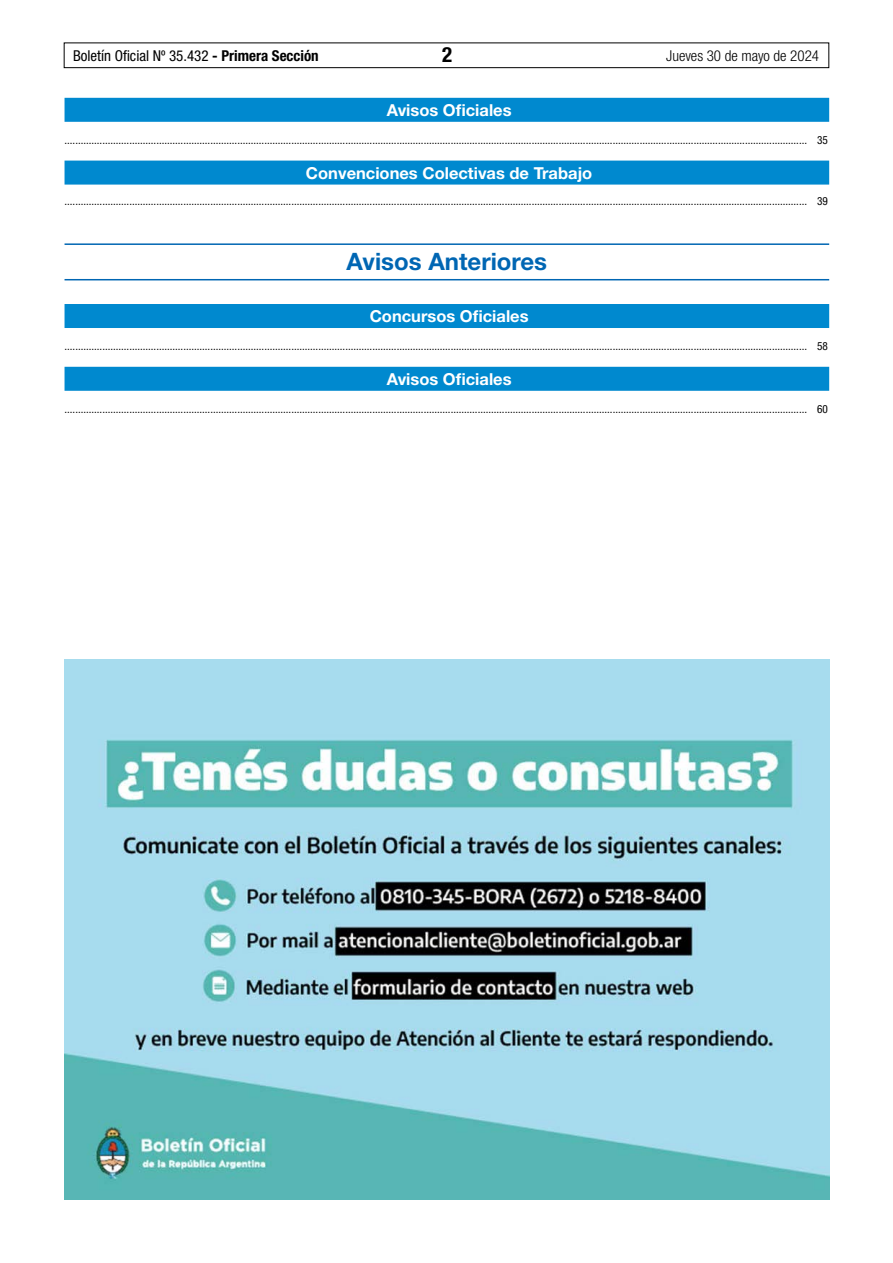
<style>
.page{position:relative;width:893px;height:1263px;background:#fff}
.page>*{position:absolute;margin:0;border:0;box-sizing:border-box;transform-origin:0 0}
.t1{font:700 24px "Helvetica Neue LT Std";color:#0066b3}
.t2{font:700 condensed 21px "Helvetica Neue LT Std";color:#000}
.t3{font:700 16.5px "Helvetica Neue LT Std";color:#fff}
.t4{font:condensed 15px "Helvetica Neue LT Std";color:#000}
.t5{font:300 condensed 15px "Helvetica Neue LT Std";color:#000}
.t6{font:condensed 11.25px "Helvetica Neue LT Std";color:#000}
.s1{font-weight:700}
</style>
<div class="page">
<div style="left:64px;top:43px;width:765px;height:25px;border:1px solid #000"></div>
<div style="left:65px;top:98px;width:764px;height:24px;background:#0089cf"></div>
<div style="left:65px;top:161px;width:764px;height:24px;background:#0089cf"></div>
<hr style="left:65px;top:243px;width:764px;height:2px;background:#0066b3">
<hr style="left:65px;top:279px;width:764px;height:1px;background:#0066b3">
<div style="left:65px;top:304px;width:764px;height:24px;background:#0089cf"></div>
<div style="left:65px;top:367px;width:764px;height:24px;background:#0089cf"></div>
<img style="left:65px;top:659px;width:765px;height:540px">
<h3 class="t4" style="left:73px;top:47px;width:247px">Boletín Oficial Nº 35.432 <span class="s1">- Primera Sección</span></h3>
<h2 class="t2" style="left:442px;top:42px;width:12px">2</h2>
<h3 class="t5" style="left:666px;top:47px;width:154px">Jueves 30 de mayo de 2024</h3>
<h3 class="t3" style="left:387px;top:100px;width:126px">Avisos Oficiales</h3>
<p class="t6" style="left:65px;top:134px;width:765px">................................................................................................................................................................................................................................................................................... 35</p>
<h3 class="t3" style="left:306px;top:163px;width:288px">Convenciones Colectivas de Trabajo</h3>
<p class="t6" style="left:65px;top:194px;width:765px">................................................................................................................................................................................................................................................................................... 39</p>
<h1 class="t1" style="left:347px;top:247px;width:202px">Avisos Anteriores</h1>
<h3 class="t3" style="left:370px;top:306px;width:160px">Concursos Oficiales</h3>
<p class="t6" style="left:65px;top:340px;width:765px">................................................................................................................................................................................................................................................................................... 58</p>
<h3 class="t3" style="left:387px;top:369px;width:126px">Avisos Oficiales</h3>
<p class="t6" style="left:65px;top:402px;width:765px">................................................................................................................................................................................................................................................................................... 60</p>
</div>
